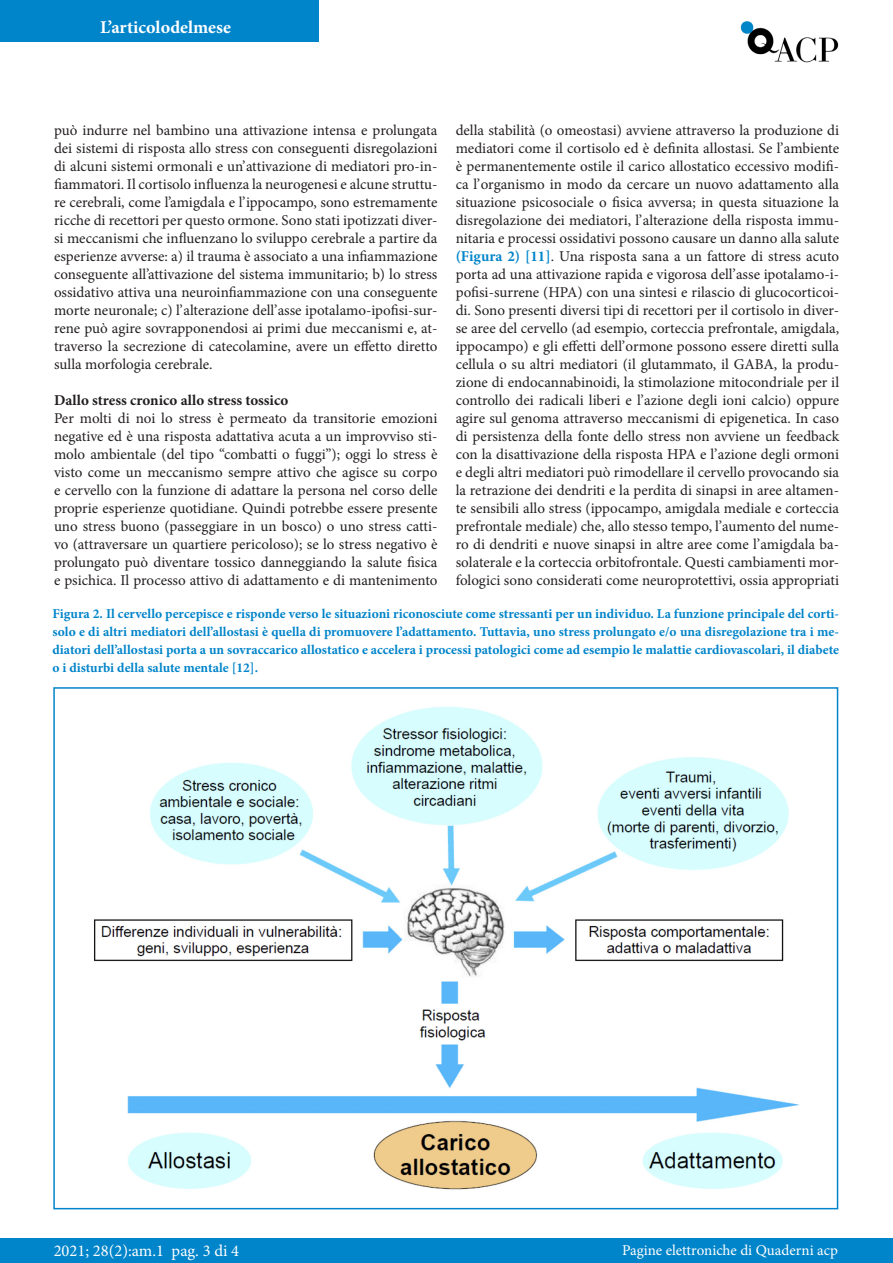
<style>
.page{position:relative;width:893px;height:1263px;background:#fff}
.page>*{position:absolute;margin:0;border:0;box-sizing:border-box;transform-origin:0 0}
.t1{font:700 18px "Minion Pro";color:#fff}
.t2{font:16.5px "Minion Pro";color:#fff}
.t3{font:15px/18px "Minion Pro";letter-spacing:-.005em;color:#231f20;text-align:justify}
.t4{font:700 15px "Minion Pro";color:#231f20}
.t5{font:15px "Minion Pro";color:#fff}
.t6{font:700 13.5px/18px "Minion Pro";color:#0084ca;text-align:justify}
.s1{font-weight:700;color:#0084ca}
</style>
<div class="page">
<div style="left:0;top:0;width:319px;height:41px;background:#0084ca"></div>
<img style="left:740px;top:21px;width:99px;height:42px">
<div style="left:1px;top:1239px;width:892px;height:24px;background:#0084ca"></div>
<img style="left:94px;top:706px;width:706px;height:484px">
<p class="t1" style="left:100px;top:15px;width:132px">L’articolodelmese</p>
<p class="t3" style="left:54px;top:121px;width:385px">può indurre nel bambino una attivazione intensa e prolungata dei sistemi di risposta allo stress con conseguenti disregolazioni di alcuni sistemi ormonali e un’attivazione di mediatori pro-in&shy;fiammatori. Il cortisolo influenza la neurogenesi e alcune struttu&shy;re cerebrali, come l’amigdala e l’ippocampo, sono estremamente ricche di recettori per questo ormone. Sono stati ipotizzati diver&shy;si meccanismi che influenzano lo sviluppo cerebrale a partire da esperienze avverse: a) il trauma è associato a una infiammazione conseguente all’attivazione del sistema immunitario; b) lo stress ossidativo attiva una neuroinfiammazione con una conseguente morte neuronale; c) l’alterazione dell’asse ipotalamo-ipofisi-sur&shy;rene può agire sovrapponendosi ai primi due meccanismi e, at&shy;traverso la secrezione di catecolamine, avere un effetto diretto sulla morfologia cerebrale.</p>
<p class="t4" style="left:54px;top:390px;width:236px">Dallo stress cronico allo stress tossico</p>
<p class="t3" style="left:54px;top:409px;width:385px">Per molti di noi lo stress è permeato da transitorie emozioni negative ed è una risposta adattativa acuta a un improvviso sti&shy;molo ambientale (del tipo “combatti o fuggi”); oggi lo stress è visto come un meccanismo sempre attivo che agisce su corpo e cervello con la funzione di adattare la persona nel corso delle proprie esperienze quotidiane. Quindi potrebbe essere presente uno stress buono (passeggiare in un bosco) o uno stress catti&shy;vo (attraversare un quartiere pericoloso); se lo stress negativo è prolungato può diventare tossico danneggiando la salute fisica e psichica. Il processo attivo di adattamento e di mantenimento</p>
<p class="t3" style="left:456px;top:121px;width:385px">della stabilità (o omeostasi) avviene attraverso la produzione di mediatori come il cortisolo ed è definita allostasi. Se l’ambiente è permanentemente ostile il carico allostatico eccessivo modifi&shy;ca l’organismo in modo da cercare un nuovo adattamento alla situazione psicosociale o fisica avversa; in questa situazione la disregolazione dei mediatori, l’alterazione della risposta immu&shy;nitaria e processi ossidativi possono causare un danno alla salute <span class="s1">(Figura 2) [11]</span>. Una risposta sana a un fattore di stress acuto porta ad una attivazione rapida e vigorosa dell’asse ipotalamo-i&shy;pofisi-surrene (HPA) con una sintesi e rilascio di glucocorticoi&shy;di. Sono presenti diversi tipi di recettori per il cortisolo in diver&shy;se aree del cervello (ad esempio, corteccia prefrontale, amigdala, ippocampo) e gli effetti dell’ormone possono essere diretti sulla cellula o su altri mediatori (il glutammato, il GABA, la produ&shy;zione di endocannabinoidi, la stimolazione mitocondriale per il controllo dei radicali liberi e l’azione degli ioni calcio) oppure agire sul genoma attraverso meccanismi di epigenetica. In caso di persistenza della fonte dello stress non avviene un feedback con la disattivazione della risposta HPA e l’azione degli ormoni e degli altri mediatori può rimodellare il cervello provocando sia la retrazione dei dendriti e la perdita di sinapsi in aree altamen&shy;te sensibili allo stress (ippocampo, amigdala mediale e corteccia prefrontale mediale) che, allo stesso tempo, l’aumento del nume&shy;ro di dendriti e nuove sinapsi in altre aree come l’amigdala ba&shy;solaterale e la corteccia orbitofrontale. Questi cambiamenti mor&shy;fologici sono considerati come neuroprotettivi, ossia appropriati</p>
<p class="t6" style="left:52px;top:604px;width:788px">Figura 2. Il cervello percepisce e risponde verso le situazioni riconosciute come stressanti per un individuo. La funzione principale del corti&shy;solo e di altri mediatori dell’allostasi è quella di promuovere l’adattamento. Tuttavia, uno stress prolungato e/o una disregolazione tra i me&shy;diatori dell’allostasi porta a un sovraccarico allostatico e accelera i processi patologici come ad esempio le malattie cardiovascolari, il diabete o i disturbi della salute mentale [12].</p>
<p class="t2" style="left:54px;top:1240px;width:187px">2021; 28(2):am.1 pag. 3 di 4</p>
<p class="t5" style="left:622px;top:1240px;width:217px">Pagine elettroniche di Quaderni acp</p>
</div>
